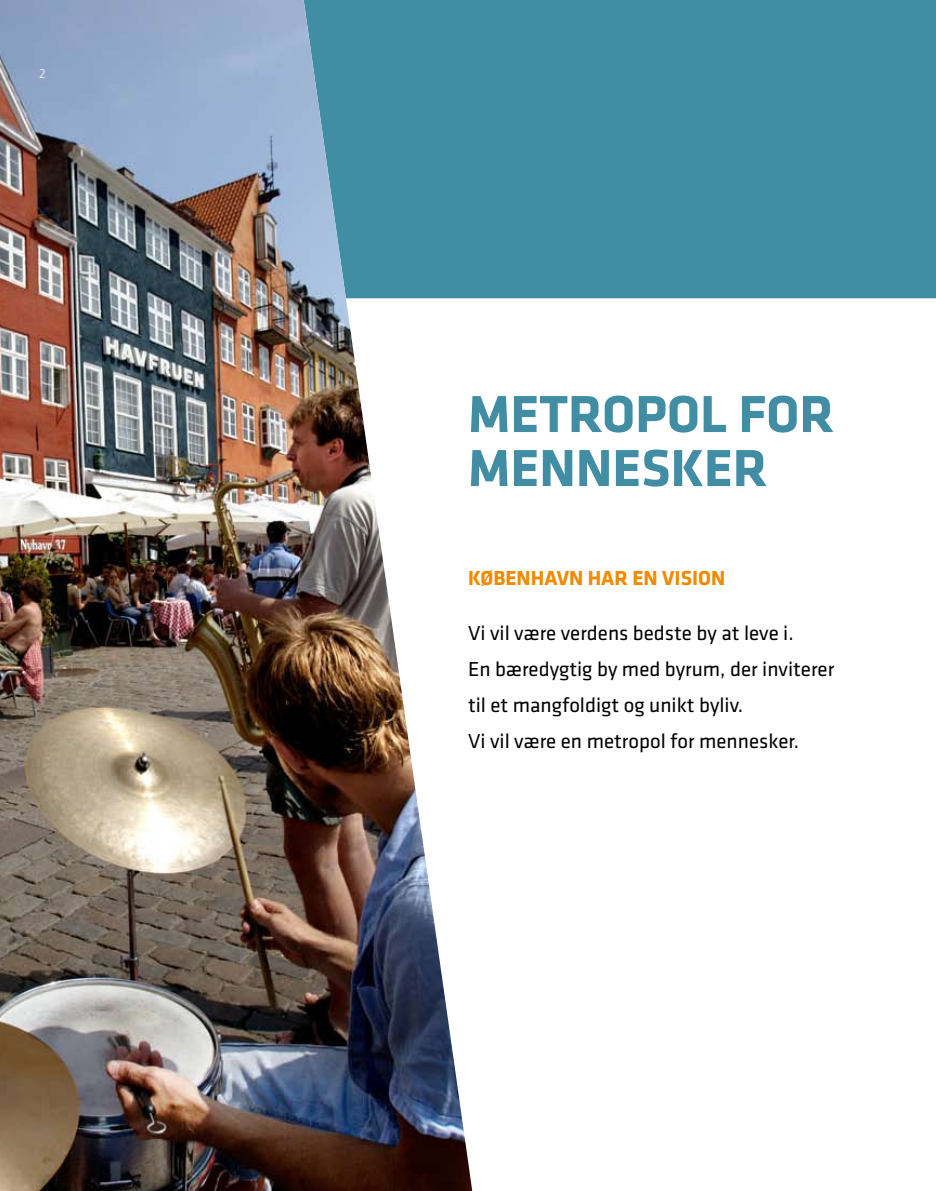
<style>
.page{position:relative;width:936px;height:1191px;background:#fff}
.page>*{position:absolute;margin:0;border:0;box-sizing:border-box;transform-origin:0 0}
.t1{font:700 54px/54px "Klavika";color:#408da4}
.t2{font:21px/36px "Klavika";color:#000}
.t3{font:700 21px "Klavika";color:#f08a00}
.t4{font:300 13.5px "Klavika";color:#fff}
</style>
<div class="page">
<div style="left:478px;top:0;width:457px;height:298px;background:#408da4"></div>
<img style="left:0;top:0;width:478px;height:1191px">
<p class="t4" style="left:39px;top:65px;width:8px">2</p>
<h1 class="t1" style="left:468px;top:385px;width:367px">METROPOL FOR<br>MENNESKER</h1>
<p class="t3" style="left:468px;top:566px;width:259px">KØBENHAVN HAR EN VISION</p>
<p class="t2" style="left:468px;top:616px;width:367px">Vi vil være verdens bedste by at leve i.<br>En bæredygtig by med byrum, der inviterer til et mangfoldigt og unikt byliv.<br>Vi vil være en metropol for mennesker.</p>
</div>
